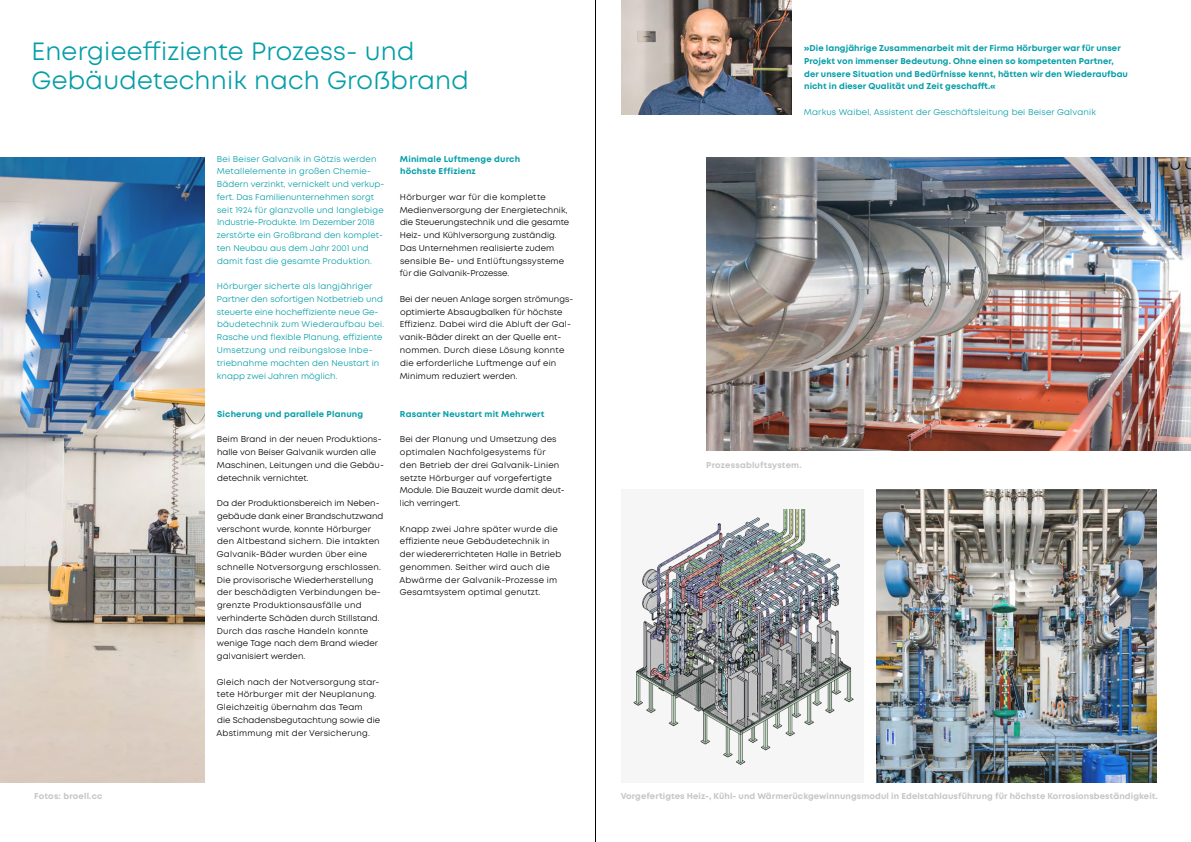
<style>
.page{position:relative;width:1191px;height:842px;background:#fff}
.page>*{position:absolute;margin:0;border:0;box-sizing:border-box;transform-origin:0 0}
.t1{font:25px/29.8px "Mont";letter-spacing:.01em;color:#059ea8}
.t2{font:8.5px/12.8px "Mont";letter-spacing:.01em;color:#000}
.t3{font:8.5px/12.8px "Mont";letter-spacing:.01em;color:#059ea8}
.t4{font:700 8.5px/12.8px "Mont";letter-spacing:.01em;color:#059ea8}
.t5{font:700 8.5px "Mont";letter-spacing:.01em;color:#c6c6c6}
</style>
<div class="page">
<img style="left:0;top:157px;width:204px;height:625px">
<img style="left:621px;top:0;width:170px;height:115px">
<div style="left:621px;top:489px;width:242px;height:293px;background:#f6f6f6"></div>
<img style="left:633px;top:510px;width:221px;height:254px">
<img style="left:876px;top:489px;width:281px;height:293px">
<img style="left:706px;top:157px;width:485px;height:294px">
<hr style="left:595px;top:0;width:1px;height:842px;background:#000">
<h1 class="t1" style="left:32px;top:36px;width:439px">Energieeffiziente Prozess- und<br>Gebäudetechnik nach Großbrand</h1>
<p class="t3" style="left:217px;top:152px;width:169px">Bei Beiser Galvanik in Götzis werden Metallelemente in großen Chemie-Bädern verzinkt, vernickelt und verkup&shy;fert. Das Familienunternehmen sorgt seit 1924 für glanzvolle und langlebige Industrie-Produkte. Im Dezember 2018 zerstörte ein Großbrand den komplet&shy;ten Neubau aus dem Jahr 2001 und damit fast die gesamte Produktion.</p>
<p class="t3" style="left:217px;top:280px;width:169px">Hörburger sicherte als langjähriger Partner den sofortigen Notbetrieb und steuerte eine hocheffiziente neue Ge&shy;bäudetechnik zum Wiederaufbau bei.<br>Rasche und flexible Planung, effiziente Umsetzung und reibungslose Inbe&shy;triebnahme machten den Neustart in knapp zwei Jahren möglich.</p>
<p class="t4" style="left:217px;top:407px;width:148px">Sicherung und parallele Planung</p>
<p class="t2" style="left:217px;top:433px;width:169px">Beim Brand in der neuen Produktions&shy;halle von Beiser Galvanik wurden alle Maschinen, Leitungen und die Gebäu&shy;detechnik vernichtet.</p>
<p class="t2" style="left:217px;top:497px;width:168px">Da der Produktionsbereich im Neben&shy;gebäude dank einer Brandschutzwand verschont wurde, konnte Hörburger den Altbestand sichern. Die intakten Galvanik-Bäder wurden über eine schnelle Notversorgung erschlossen.<br>Die provisorische Wiederherstellung der beschädigten Verbindungen be&shy;grenzte Produktionsausfälle und verhinderte Schäden durch Stillstand.<br>Durch das rasche Handeln konnte wenige Tage nach dem Brand wieder galvanisiert werden.</p>
<p class="t2" style="left:216px;top:675px;width:165px">Gleich nach der Notversorgung star&shy;tete Hörburger mit der Neuplanung.<br>Gleichzeitig übernahm das Team<br>die Schadensbegutachtung sowie die Abstimmung mit der Versicherung.</p>
<p class="t4" style="left:400px;top:152px;width:122px">Minimale Luftmenge durch höchste Effizienz</p>
<p class="t2" style="left:400px;top:191px;width:171px">Hörburger war für die komplette Medienversorgung der Energietechnik, die Steuerungstechnik und die gesamte Heiz- und Kühlversorgung zuständig.<br>Das Unternehmen realisierte zudem sensible Be- und Entlüftungssysteme für die Galvanik-Prozesse.</p>
<p class="t2" style="left:399px;top:293px;width:175px">Bei der neuen Anlage sorgen strömungs&shy;optimierte Absaugbalken für höchste Effizienz. Dabei wird die Abluft der Gal&shy;vanik-Bäder direkt an der Quelle ent&shy;nommen. Durch diese Lösung konnte die erforderliche Luftmenge auf ein Minimum reduziert werden.</p>
<p class="t4" style="left:400px;top:407px;width:146px">Rasanter Neustart mit Mehrwert</p>
<p class="t2" style="left:400px;top:433px;width:167px">Bei der Planung und Umsetzung des optimalen Nachfolgesystems für<br>den Betrieb der drei Galvanik-Linien setzte Hörburger auf vorgefertigte<br>Module. Die Bauzeit wurde damit deut&shy;lich verringert.</p>
<p class="t2" style="left:399px;top:522px;width:163px">Knapp zwei Jahre später wurde die effiziente neue Gebäudetechnik in der wiedererrichteten Halle in Betrieb genommen. Seither wird auch die Abwärme der Galvanik-Prozesse im Gesamtsystem optimal genutzt.</p>
<p class="t4" style="left:803px;top:42px;width:326px">»Die langjährige Zusammenarbeit mit der Firma Hörburger war für unser Projekt von immenser Bedeutung. Ohne einen so kompetenten Partner, der unsere Situation und Bedürfnisse kennt, hätten wir den Wiederaufbau nicht in dieser Qualität und Zeit geschafft.«</p>
<p class="t3" style="left:804px;top:106px;width:294px">Markus Waibel, Assistent der Geschäftsleitung bei Beiser Galvanik</p>
<p class="t5" style="left:706px;top:459px;width:97px">Prozessabluftsystem.</p>
<p class="t5" style="left:34px;top:791px;width:70px">Fotos: broell.cc</p>
<p class="t5" style="left:620px;top:791px;width:539px">Vorgefertigtes Heiz-, Kühl- und Wärmerückgewinnungsmodul in Edelstahlausführung für höchste Korrosionsbeständigkeit.</p>
</div>
